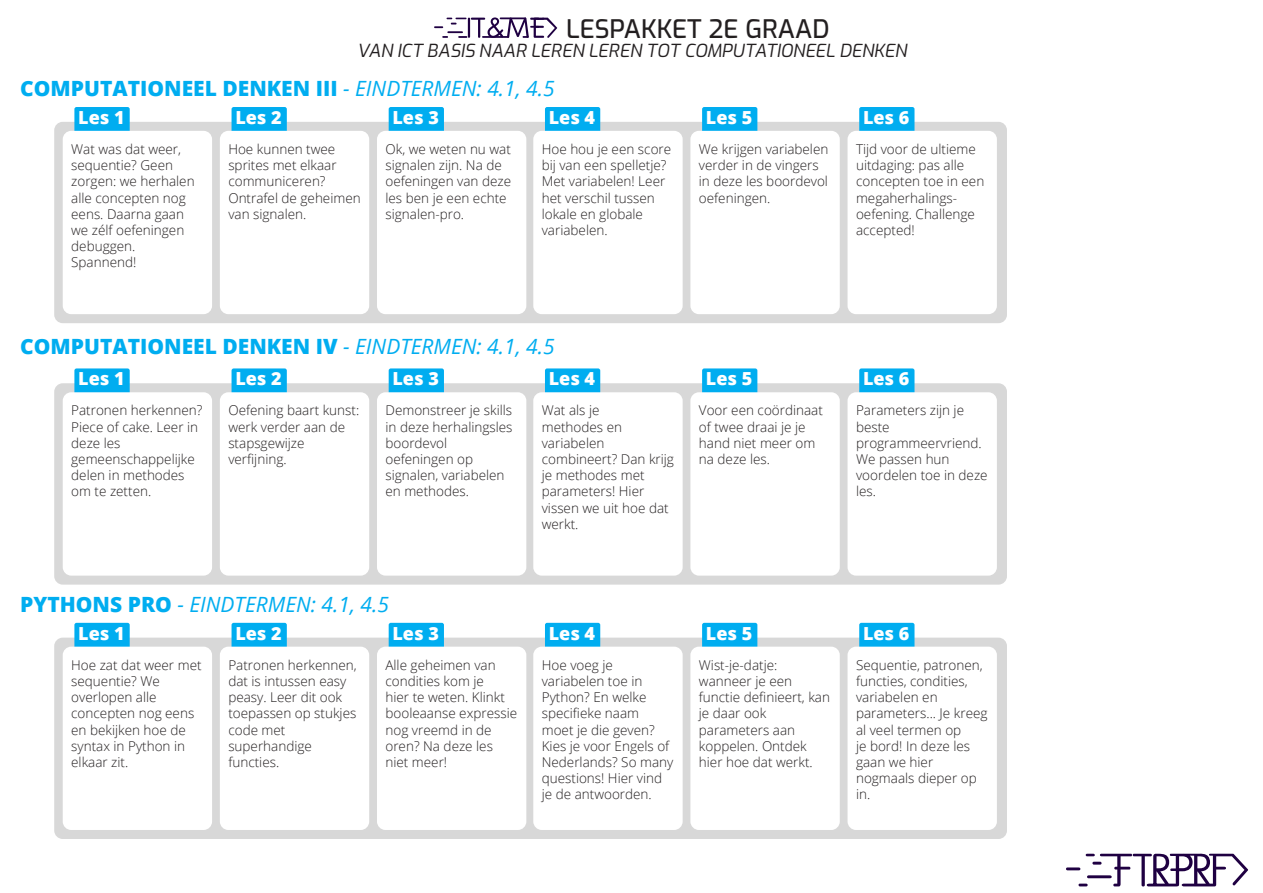
<style>
.page{position:relative;width:1263px;height:893px;background:#fff}
.page>*{position:absolute;margin:0;border:0;box-sizing:border-box;transform-origin:0 0}
.t1{font:500 25.5px "Exo";color:#231f20}
.t2{font:800 21px "Open Sans";color:#00adf0}
.t3{font:italic 21px "Open Sans";color:#00adf0}
.t4{font:800 18px "Open Sans";color:#fff}
.t5{font:italic 18px "Exo";color:#231f20}
.t6{font:300 13.5px/16.2px "Open Sans";color:#231f20}
.s1{font-weight:400;font-style:italic}
.s2{font-weight:800;font-style:normal}
</style>
<div class="page">
<svg style="left:1066px;top:853px;width:182px;height:33px"></svg>
<svg style="left:434px;top:17px;width:123px;height:21px"></svg>
<div style="left:54px;top:122px;width:953px;height:201px;background:#d8d8d8;border-radius:9px"></div>
<div style="left:54px;top:383px;width:953px;height:202px;background:#d8d8d8;border-radius:9px"></div>
<div style="left:54px;top:638px;width:953px;height:201px;background:#d8d8d8;border-radius:9px"></div>
<div style="left:74px;top:107px;width:56px;height:29px;background:#00adf0;border-radius:2px"></div>
<div style="left:74px;top:368px;width:56px;height:30px;background:#00adf0;border-radius:2px"></div>
<div style="left:74px;top:623px;width:56px;height:29px;background:#00adf0;border-radius:2px"></div>
<div style="left:545px;top:107px;width:55px;height:29px;background:#00adf0;border-radius:2px"></div>
<div style="left:545px;top:368px;width:55px;height:30px;background:#00adf0;border-radius:2px"></div>
<div style="left:545px;top:623px;width:55px;height:29px;background:#00adf0;border-radius:2px"></div>
<div style="left:232px;top:107px;width:55px;height:29px;background:#00adf0;border-radius:2px"></div>
<div style="left:232px;top:368px;width:55px;height:30px;background:#00adf0;border-radius:2px"></div>
<div style="left:232px;top:623px;width:55px;height:29px;background:#00adf0;border-radius:2px"></div>
<div style="left:702px;top:107px;width:55px;height:29px;background:#00adf0;border-radius:2px"></div>
<div style="left:702px;top:368px;width:55px;height:30px;background:#00adf0;border-radius:2px"></div>
<div style="left:702px;top:623px;width:55px;height:29px;background:#00adf0;border-radius:2px"></div>
<div style="left:389px;top:107px;width:55px;height:29px;background:#00adf0;border-radius:2px"></div>
<div style="left:389px;top:368px;width:55px;height:30px;background:#00adf0;border-radius:2px"></div>
<div style="left:389px;top:623px;width:55px;height:29px;background:#00adf0;border-radius:2px"></div>
<div style="left:859px;top:107px;width:55px;height:29px;background:#00adf0;border-radius:2px"></div>
<div style="left:859px;top:368px;width:55px;height:30px;background:#00adf0;border-radius:2px"></div>
<div style="left:859px;top:623px;width:55px;height:29px;background:#00adf0;border-radius:2px"></div>
<div style="left:63px;top:131px;width:149px;height:183px;background:#fff;border-radius:9px"></div>
<div style="left:63px;top:392px;width:149px;height:184px;background:#fff;border-radius:9px"></div>
<div style="left:63px;top:647px;width:149px;height:183px;background:#fff;border-radius:9px"></div>
<div style="left:533px;top:131px;width:150px;height:183px;background:#fff;border-radius:9px"></div>
<div style="left:533px;top:392px;width:150px;height:184px;background:#fff;border-radius:9px"></div>
<div style="left:533px;top:647px;width:150px;height:183px;background:#fff;border-radius:9px"></div>
<div style="left:220px;top:131px;width:149px;height:183px;background:#fff;border-radius:9px"></div>
<div style="left:220px;top:392px;width:149px;height:184px;background:#fff;border-radius:9px"></div>
<div style="left:220px;top:647px;width:149px;height:183px;background:#fff;border-radius:9px"></div>
<div style="left:690px;top:131px;width:150px;height:183px;background:#fff;border-radius:9px"></div>
<div style="left:690px;top:392px;width:150px;height:184px;background:#fff;border-radius:9px"></div>
<div style="left:690px;top:647px;width:150px;height:183px;background:#fff;border-radius:9px"></div>
<div style="left:377px;top:131px;width:149px;height:183px;background:#fff;border-radius:9px"></div>
<div style="left:377px;top:392px;width:149px;height:184px;background:#fff;border-radius:9px"></div>
<div style="left:377px;top:647px;width:149px;height:183px;background:#fff;border-radius:9px"></div>
<div style="left:847px;top:131px;width:150px;height:183px;background:#fff;border-radius:9px"></div>
<div style="left:847px;top:392px;width:150px;height:184px;background:#fff;border-radius:9px"></div>
<div style="left:847px;top:647px;width:150px;height:183px;background:#fff;border-radius:9px"></div>
<h1 class="t1" style="left:566px;top:10px;width:265px">LESPAKKET 2E GRAAD</h1>
<h3 class="t5" style="left:357px;top:37px;width:551px">VAN ICT BASIS NAAR LEREN LEREN TOT COMPUTATIONEEL DENKEN</h3>
<h2 class="t2" style="left:20px;top:72px;width:536px">COMPUTATIONEEL DENKEN III <span class="s1">- EINDTERMEN: 4.1, 4.5</span></h2>
<h3 class="t4" style="left:78px;top:104px;width:48px">Les 1</h3>
<h3 class="t4" style="left:235px;top:104px;width:48px">Les 2</h3>
<h3 class="t4" style="left:392px;top:104px;width:48px">Les 3</h3>
<h3 class="t4" style="left:549px;top:104px;width:48px">Les 4</h3>
<h3 class="t4" style="left:706px;top:104px;width:48px">Les 5</h3>
<h3 class="t4" style="left:863px;top:104px;width:48px">Les 6</h3>
<p class="t6" style="left:71px;top:141px;width:125px">Wat was dat weer, sequentie? Geen zorgen: we herhalen alle concepten nog eens. Daarna gaan we zélf oefeningen debuggen.<br>Spannend!</p>
<p class="t6" style="left:228px;top:141px;width:134px">Hoe kunnen twee sprites met elkaar communiceren?<br>Ontrafel de geheimen van signalen.</p>
<p class="t6" style="left:385px;top:141px;width:127px">Ok, we weten nu wat signalen zijn. Na de oefeningen van deze les ben je een echte signalen-pro.</p>
<p class="t6" style="left:542px;top:141px;width:131px">Hoe hou je een score bij van een spelletje?<br>Met variabelen! Leer het verschil tussen lokale en globale variabelen.</p>
<p class="t6" style="left:699px;top:141px;width:131px">We krijgen variabelen verder in de vingers in deze les boordevol oefeningen.</p>
<p class="t6" style="left:856px;top:141px;width:130px">Tijd voor de ultieme uitdaging: pas alle concepten toe in een megaherhalings&shy;oefening. Challenge accepted!</p>
<h2 class="t2" style="left:20px;top:330px;width:536px">COMPUTATIONEEL DENKEN IV <span class="s1">- EINDTERMEN: 4.1, 4.5</span></h2>
<h3 class="t4" style="left:78px;top:365px;width:48px">Les 1</h3>
<h3 class="t4" style="left:235px;top:365px;width:48px">Les 2</h3>
<h3 class="t4" style="left:392px;top:365px;width:48px">Les 3</h3>
<h3 class="t4" style="left:549px;top:365px;width:48px">Les 4</h3>
<h3 class="t4" style="left:706px;top:365px;width:48px">Les 5</h3>
<h3 class="t4" style="left:863px;top:365px;width:48px">Les 6</h3>
<p class="t6" style="left:71px;top:402px;width:133px">Patronen herkennen?<br>Piece of cake. Leer in deze les gemeenschappelijke delen in methodes om te zetten.</p>
<p class="t6" style="left:228px;top:402px;width:132px">Oefening baart kunst: werk verder aan de stapsgewijze verfijning.</p>
<p class="t6" style="left:385px;top:402px;width:129px">Demonstreer je skills in deze herhalingsles boordevol oefeningen op signalen, variabelen en methodes.</p>
<p class="t6" style="left:542px;top:402px;width:134px">Wat als je<br>methodes en variabelen combineert? Dan krijg je methodes met parameters! Hier vissen we uit hoe dat werkt.</p>
<p class="t6" style="left:699px;top:402px;width:126px">Voor een coördinaat of twee draai je je hand niet meer om na deze les.</p>
<p class="t6" style="left:856px;top:402px;width:133px">Parameters zijn je beste programmeervriend.<br>We passen hun voordelen toe in deze les.</p>
<h2 class="t3" style="left:20px;top:590px;width:370px"><span class="s2">PYTHONS PRO</span> - EINDTERMEN: 4.1, 4.5</h2>
<h3 class="t4" style="left:78px;top:620px;width:48px">Les 1</h3>
<h3 class="t4" style="left:235px;top:620px;width:48px">Les 2</h3>
<h3 class="t4" style="left:392px;top:620px;width:48px">Les 3</h3>
<h3 class="t4" style="left:549px;top:620px;width:48px">Les 4</h3>
<h3 class="t4" style="left:706px;top:620px;width:48px">Les 5</h3>
<h3 class="t4" style="left:863px;top:620px;width:48px">Les 6</h3>
<p class="t6" style="left:71px;top:656px;width:132px">Hoe zat dat weer met sequentie? We overlopen alle concepten nog eens en bekijken hoe de syntax in Python in elkaar zit.</p>
<p class="t6" style="left:228px;top:656px;width:130px">Patronen herkennen, dat is intussen easy peasy. Leer dit ook toepassen op stukjes code met superhandige functies.</p>
<p class="t6" style="left:385px;top:656px;width:133px">Alle geheimen van condities kom je<br>hier te weten. Klinkt booleaanse expressie nog vreemd in de oren? Na deze les niet meer!</p>
<p class="t6" style="left:542px;top:656px;width:133px">Hoe voeg je variabelen toe in<br>Python? En welke specifieke naam moet je die geven?<br>Kies je voor Engels of<br>Nederlands? So many questions! Hier vind je de antwoorden.</p>
<p class="t6" style="left:699px;top:656px;width:133px">Wist-je-datje: wanneer je een functie definieert, kan je daar ook parameters aan koppelen. Ontdek hier hoe dat werkt.</p>
<p class="t6" style="left:856px;top:656px;width:133px">Sequentie, patronen, functies, condities, variabelen en parameters... Je kreeg al veel termen op<br>je bord! In deze les gaan we hier nogmaals dieper op in.</p>
</div>
